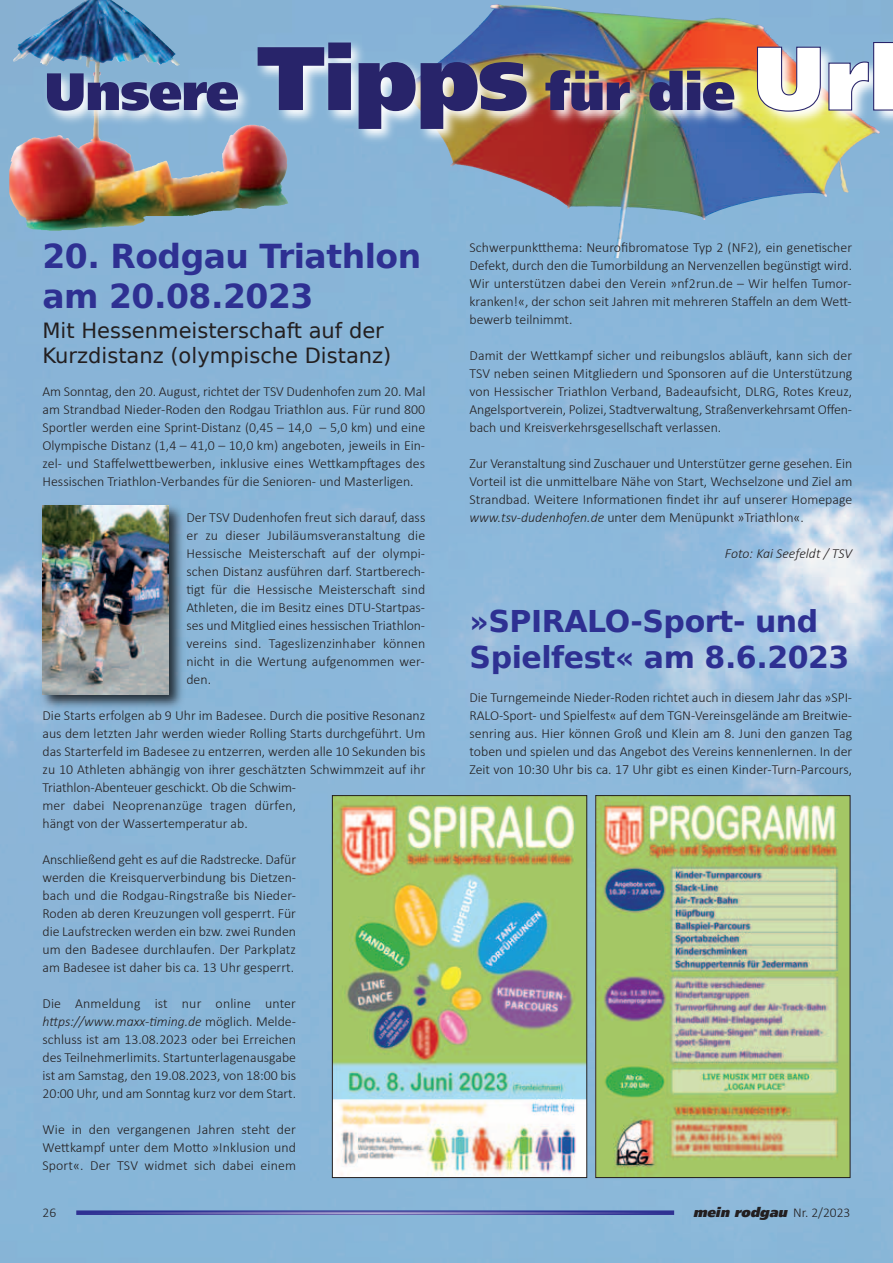
<style>
.page{position:relative;width:893px;height:1263px;background:#fff}
.page>*{position:absolute;margin:0;border:0;box-sizing:border-box;transform-origin:0 0}
.t1{font:900 52.5px "Frutiger LT";letter-spacing:-.015em;color:#28246a}
.t2{font:700 33px/39.6px "DejaVu Sans";letter-spacing:-.015em;color:#2e3092}
.t3{font:700 30px/36px "DejaVu Sans";letter-spacing:-.015em;color:#2e3092}
.t4{font:21px/25.2px "DejaVu Sans";color:#231f20}
.t5{font:300 13.8px/18px "Calibri";color:#231f20;text-align:justify}
.t6{font:italic 300 13.8px "Calibri";color:#231f20}
.t7{font:italic 900 13.5px "Frutiger LT";color:#231f20}
.t8{font:300 13.5px "Calibri";color:#231f20}
.s1{font-size:90px}
.s2{font-size:90px;color:#fff}
.s3{font-style:italic}
.s4{font-family:"Calibri";font-weight:300;font-style:normal}
</style>
<div class="page">
<img style="left:0;top:0;width:893px;height:1263px">
<img style="left:837px;top:181px;width:43px;height:12px">
<img style="left:1px;top:26px;width:892px;height:155px">
<svg style="left:76px;top:1210px;width:598px;height:5px;background:#585ba8"></svg>
<img style="left:597px;top:797px;width:251px;height:379px">
<div style="left:595px;top:795px;width:255px;height:383px;border:1px solid #231f20"></div>
<img style="left:334px;top:797px;width:251px;height:379px">
<div style="left:332px;top:795px;width:255px;height:383px;border:1px solid #231f20"></div>
<img style="left:36px;top:499px;width:152px;height:215px">
<img style="left:43px;top:506px;width:125px;height:188px">
<p class="t1" style="left:44px;top:60px;width:858px">Unsere <span class="s1">Tipps</span> für die <span class="s2">Url</span></p>
<p class="t2" style="left:43px;top:237px;width:380px">20. Rodgau Triathlon am 20.08.2023</p>
<p class="t4" style="left:43px;top:318px;width:350px">Mit Hessenmeisterschaft auf der<br>Kurzdistanz (olympische Distanz)</p>
<p class="t5" style="left:43px;top:384px;width:384px">Am Sonntag, den 20. August, richtet der TSV Dudenhofen zum 20. Mal am Strandbad Nieder-Roden den Rodgau Triathlon aus. Für rund 800<br>Sportler werden eine Sprint-Distanz (0,45 – 14,0 – 5,0 km) und eine Olympische Distanz (1,4 – 41,0 – 10,0 km) angeboten, jeweils in Ein&shy;zel- und Staffelwettbewerben, inklusive eines Wettkampftages des Hessischen Triathlon-Verbandes für die Senioren- und Masterligen.</p>
<p class="t5" style="left:186px;top:510px;width:240px">Der TSV Dudenhofen freut sich darauf, dass er zu dieser Jubiläumsveranstaltung die Hessische Meisterschaft auf der olympi&shy;schen Distanz ausführen darf. Startberech&shy;tigt für die Hessische Meisterschaft sind Athleten, die im Besitz eines DTU-Startpas&shy;ses und Mitglied eines hessischen Triathlon&shy;vereins sind. Tageslizenzinhaber können nicht in die Wertung aufgenommen wer&shy;den.</p>
<p class="t5" style="left:43px;top:708px;width:384px;text-align:left">Die Starts erfolgen ab 9 Uhr im Badesee. Durch die positive Resonanz aus dem letzten Jahr werden wieder Rolling Starts durchgeführt. Um das Starterfeld im Badesee zu entzerren, werden alle 10 Sekunden bis zu 10 Athleten abhängig von ihrer geschätzten Schwimmzeit auf ihr Triathlon-Abenteuer geschickt. Ob die Schwim-<br>mer dabei Neoprenanzüge tragen dürfen,<br>hängt von der Wassertemperatur ab.</p>
<p class="t5" style="left:43px;top:852px;width:255px">Anschließend geht es auf die Radstrecke. Dafür werden die Kreisquerverbindung bis Dietzen&shy;bach und die Rodgau-Ringstraße bis Nieder-Roden ab deren Kreuzungen voll gesperrt. Für die Laufstrecken werden ein bzw. zwei Runden um den Badesee durchlaufen. Der Parkplatz am Badesee ist daher bis ca. 13 Uhr gesperrt.</p>
<p class="t5" style="left:43px;top:996px;width:255px">Die Anmeldung ist nur online unter <span class="s3">https://www.maxx‐timing.de</span> möglich. Melde&shy;schluss ist am 13.08.2023 oder bei Erreichen des Teilnehmerlimits. Startunterlagenausgabe ist am Samstag, den 19.08.2023, von 18:00 bis 20:00 Uhr, und am Sonntag kurz vor dem Start.</p>
<p class="t5" style="left:43px;top:1122px;width:255px">Wie in den vergangenen Jahren steht der Wettkampf unter dem Motto »Inklusion und Sport«. Der TSV widmet sich dabei einem</p>
<p class="t5" style="left:469px;top:240px;width:384px">Schwerpunktthema: Neurofibromatose Typ 2 (NF2), ein genetischer Defekt, durch den die Tumorbildung an Nervenzellen begünstigt wird.<br>Wir unterstützen dabei den Verein »nf2run.de – Wir helfen Tumor&shy;kranken!«, der schon seit Jahren mit mehreren Staffeln an dem Wett&shy;bewerb teilnimmt.</p>
<p class="t5" style="left:469px;top:348px;width:384px">Damit der Wettkampf sicher und reibungslos abläuft, kann sich der TSV neben seinen Mitgliedern und Sponsoren auf die Unterstützung von Hessischer Triathlon Verband, Badeaufsicht, DLRG, Rotes Kreuz, Angelsportverein, Polizei, Stadtverwaltung, Straßenverkehrsamt Offen&shy;bach und Kreisverkehrsgesellschaft verlassen.</p>
<p class="t5" style="left:469px;top:456px;width:384px">Zur Veranstaltung sind Zuschauer und Unterstützer gerne gesehen. Ein Vorteil ist die unmittelbare Nähe von Start, Wechselzone und Ziel am Strandbad. Weitere Informationen findet ihr auf unserer Homepage <span class="s3">www.tsv‐dudenhofen.de</span> unter dem Menüpunkt »Triathlon«.</p>
<p class="t6" style="left:725px;top:548px;width:129px">Foto: Kai Seefeldt / TSV</p>
<p class="t3" style="left:469px;top:603px;width:381px">»SPIRALO-Sport- und<br>Spielfest« am 8.6.2023</p>
<p class="t5" style="left:469px;top:690px;width:384px">Die Turngemeinde Nieder-Roden richtet auch in diesem Jahr das »SPI-RALO-Sport- und Spielfest« auf dem TGN-Vereinsgelände am Breitwie&shy;senring aus. Hier können Groß und Klein am 8. Juni den ganzen Tag toben und spielen und das Angebot des Vereins kennenlernen. In der Zeit von 10:30 Uhr bis ca. 17 Uhr gibt es einen Kinder-Turn-Parcours,</p>
<p class="t8" style="left:43px;top:1207px;width:15px">26</p>
<p class="t7" style="left:693px;top:1204px;width:159px">mein rodgau <span class="s4">N r. 2 / 2 0 2 3</span></p>
</div>
